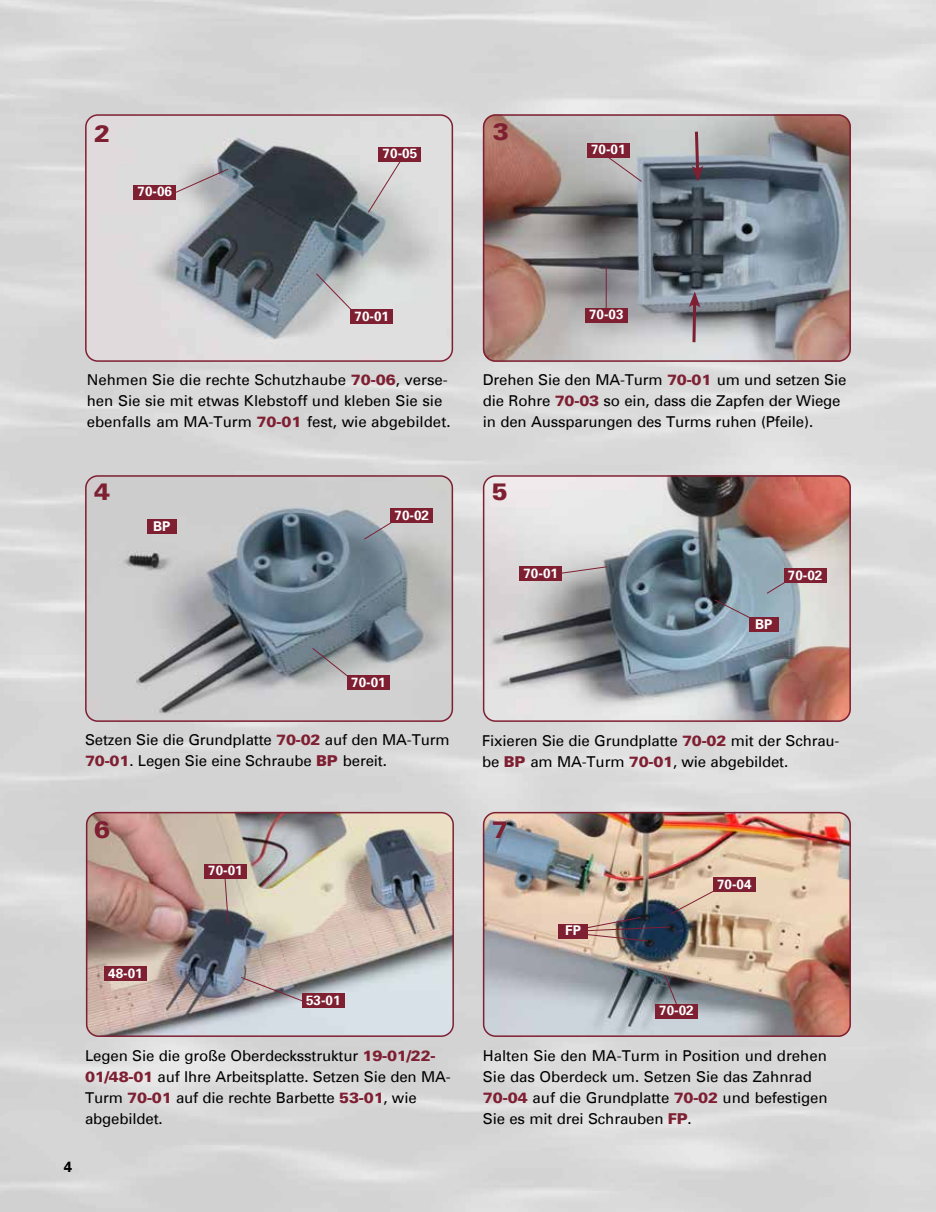
<style>
.page{position:relative;width:936px;height:1212px;background:#fff}
.page>*{position:absolute;margin:0;border:0;box-sizing:border-box;transform-origin:0 0}
.t1{font:900 24px "Univers";color:#7e1f32}
.t2{font:15px/21px "Univers";letter-spacing:-.01em;color:#000}
.t3{font:700 15px "Univers";color:#000}
.t4{font:700 13.5px "Univers";color:#fff}
.s1{font-weight:900;color:#7e1f32}
</style>
<div class="page">
<img style="left:0;top:0;width:935px;height:1212px">
<img style="left:483px;top:114px;width:367px;height:248px">
<div style="left:483px;top:114px;width:367px;height:248px;border:2px solid #7e1f32;border-radius:12px"></div>
<img style="left:85px;top:114px;width:368px;height:248px">
<div style="left:85px;top:114px;width:368px;height:248px;border:2px solid #7e1f32;border-radius:12px"></div>
<img style="left:483px;top:475px;width:367px;height:247px">
<div style="left:483px;top:475px;width:367px;height:247px;border:2px solid #7e1f32;border-radius:12px"></div>
<img style="left:85px;top:475px;width:368px;height:247px">
<div style="left:85px;top:475px;width:368px;height:247px;border:2px solid #7e1f32;border-radius:12px"></div>
<img style="left:483px;top:812px;width:367px;height:225px">
<div style="left:483px;top:812px;width:367px;height:225px;border:2px solid #7e1f32;border-radius:12px"></div>
<img style="left:86px;top:812px;width:368px;height:225px">
<div style="left:86px;top:812px;width:368px;height:225px;border:2px solid #7e1f32;border-radius:12px"></div>
<svg style="left:363px;top:519px;width:34px;height:21px"></svg>
<div style="left:390px;top:508px;width:43px;height:15px;background:#7e1f32"></div>
<svg style="left:606px;top:156px;width:36px;height:27px"></svg>
<div style="left:587px;top:143px;width:42px;height:15px;background:#7e1f32"></div>
<svg style="left:311px;top:647px;width:49px;height:40px;background:#a5a7a9"></svg>
<div style="left:347px;top:675px;width:42px;height:15px;background:#7e1f32"></div>
<svg style="left:562px;top:566px;width:45px;height:10px"></svg>
<div style="left:519px;top:566px;width:43px;height:15px;background:#7e1f32"></div>
<svg style="left:224px;top:878px;width:5px;height:47px"></svg>
<div style="left:204px;top:864px;width:43px;height:14px;background:#7e1f32"></div>
<div style="left:713px;top:877px;width:42px;height:15px;background:#7e1f32"></div>
<svg style="left:367px;top:159px;width:35px;height:54px;background:#cfcccd"></svg>
<div style="left:378px;top:147px;width:43px;height:15px;background:#7e1f32"></div>
<svg style="left:315px;top:273px;width:45px;height:46px;background:#c2c3c4"></svg>
<div style="left:350px;top:309px;width:43px;height:15px;background:#7e1f32"></div>
<svg style="left:691px;top:129px;width:12px;height:53px"></svg>
<svg style="left:688px;top:291px;width:12px;height:54px"></svg>
<hr style="left:605px;top:266px;width:1px;height:54px;background:#7e1f32">
<div style="left:585px;top:308px;width:42px;height:14px;background:#7e1f32"></div>
<div style="left:147px;top:519px;width:29px;height:15px;background:#7e1f32"></div>
<svg style="left:713px;top:579px;width:76px;height:45px;background:#8397a4"></svg>
<div style="left:783px;top:568px;width:43px;height:15px;background:#7e1f32"></div>
<div style="left:748px;top:617px;width:30px;height:15px;background:#7e1f32"></div>
<div style="left:104px;top:966px;width:43px;height:15px;background:#7e1f32"></div>
<svg style="left:240px;top:976px;width:65px;height:26px;background:#a69a9a"></svg>
<div style="left:302px;top:993px;width:42px;height:15px;background:#7e1f32"></div>
<svg style="left:663px;top:974px;width:18px;height:29px"></svg>
<div style="left:655px;top:1003px;width:42px;height:15px;background:#7e1f32"></div>
<img style="left:569px;top:889px;width:148px;height:53px">
<div style="left:558px;top:924px;width:30px;height:14px;background:#7e1f32"></div>
<svg style="left:170px;top:168px;width:59px;height:27px;background:#bab8bb"></svg>
<div style="left:134px;top:185px;width:42px;height:14px;background:#7e1f32"></div>
<h1 class="t1" style="left:94px;top:122px;width:18px">2</h1>
<p class="t4" style="left:138px;top:186px;width:36px">70-06</p>
<p class="t4" style="left:382px;top:148px;width:36px">70-05</p>
<h1 class="t1" style="left:493px;top:121px;width:18px">3</h1>
<p class="t4" style="left:591px;top:144px;width:36px">70-01</p>
<p class="t4" style="left:354px;top:311px;width:36px">70-01</p>
<p class="t4" style="left:589px;top:309px;width:36px">70-03</p>
<p class="t2" style="left:87px;top:371px;width:365px">Nehmen Sie die rechte Schutzhaube <span class="s1">70-06</span>, verse&shy;hen Sie sie mit etwas Klebstoff und kleben Sie sie ebenfalls am MA-Turm <span class="s1">70-01</span> fest, wie abgebildet.</p>
<p class="t2" style="left:483px;top:371px;width:365px">Drehen Sie den MA-Turm <span class="s1">70-01</span> um und setzen Sie die Rohre <span class="s1">70-03</span> so ein, dass die Zapfen der Wiege in den Aussparungen des Turms ruhen (Pfeile).</p>
<h1 class="t1" style="left:94px;top:481px;width:18px">4</h1>
<p class="t4" style="left:153px;top:520px;width:19px">BP</p>
<p class="t4" style="left:394px;top:509px;width:36px">70-02</p>
<p class="t4" style="left:351px;top:676px;width:36px">70-01</p>
<p class="t2" style="left:85px;top:730px;width:366px">Setzen Sie die Grundplatte <span class="s1">70-02</span> auf den MA-Turm<br><span class="s1">70-01</span>. Legen Sie eine Schraube <span class="s1">BP</span> bereit.</p>
<h1 class="t1" style="left:94px;top:818px;width:18px">6</h1>
<p class="t4" style="left:208px;top:865px;width:36px">70-01</p>
<p class="t4" style="left:108px;top:967px;width:36px">48-01</p>
<p class="t4" style="left:306px;top:994px;width:36px">53-01</p>
<p class="t2" style="left:85px;top:1046px;width:367px">Legen Sie die große Oberdecksstruktur <span class="s1">19-01/22- 01/48-01</span> auf Ihre Arbeitsplatte. Setzen Sie den MA-Turm <span class="s1">70-01</span> auf die rechte Barbette <span class="s1">53-01</span>, wie abgebildet.</p>
<p class="t3" style="left:64px;top:1160px;width:10px">4</p>
<h1 class="t1" style="left:492px;top:481px;width:18px">5</h1>
<p class="t4" style="left:523px;top:567px;width:36px">70-01</p>
<p class="t4" style="left:755px;top:618px;width:19px">BP</p>
<p class="t4" style="left:787px;top:569px;width:36px">70-02</p>
<p class="t2" style="left:482px;top:731px;width:359px">Fixieren Sie die Grundplatte <span class="s1">70-02</span> mit der Schrau&shy;be <span class="s1">BP</span> am MA-Turm <span class="s1">70-01</span>, wie abgebildet.</p>
<h1 class="t1" style="left:492px;top:819px;width:18px">7</h1>
<p class="t4" style="left:565px;top:925px;width:17px">FP</p>
<p class="t4" style="left:717px;top:878px;width:36px">70-04</p>
<p class="t4" style="left:659px;top:1005px;width:36px">70-02</p>
<p class="t2" style="left:483px;top:1046px;width:346px">Halten Sie den MA-Turm in Position und drehen Sie das Oberdeck um. Setzen Sie das Zahnrad <span class="s1">70-04</span> auf die Grundplatte <span class="s1">70-02</span> und befestigen Sie es mit drei Schrauben <span class="s1">FP</span>.</p>
</div>
